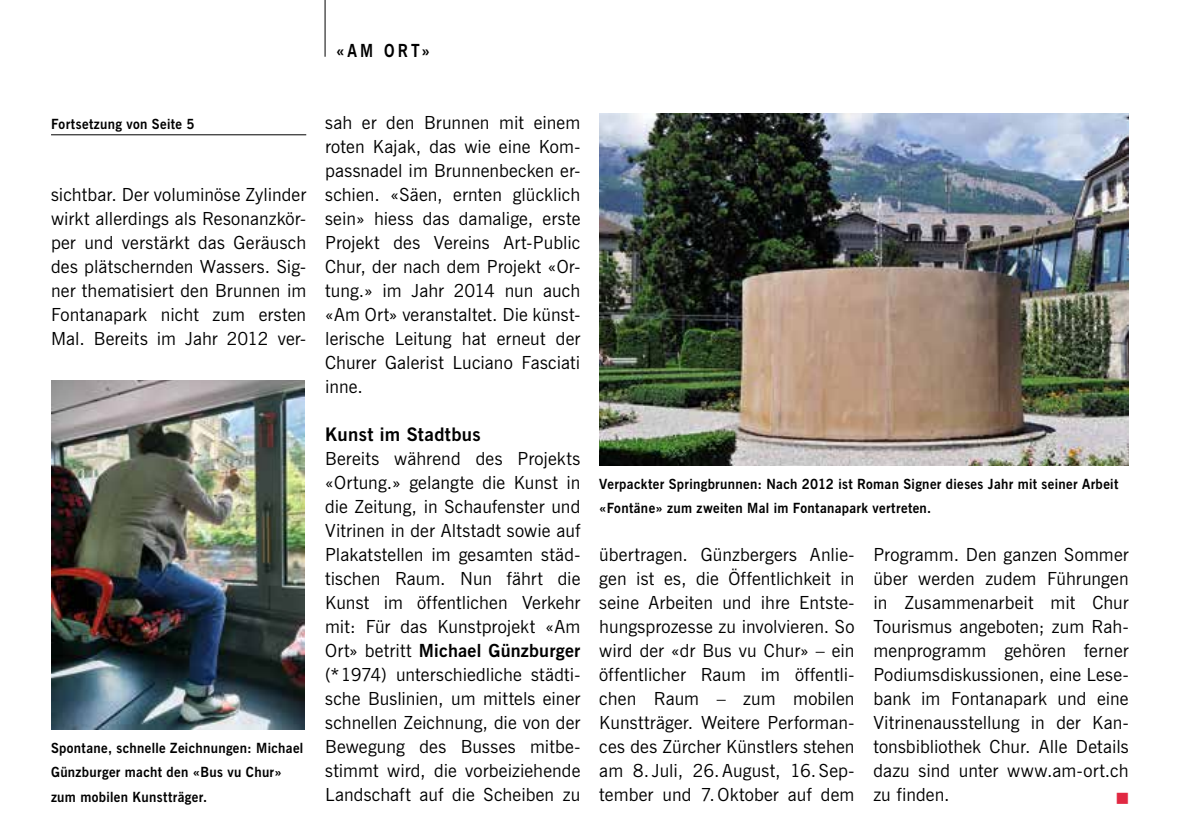
<style>
.page{position:relative;width:1204px;height:839px;background:#fff}
.page>*{position:absolute;margin:0;border:0;box-sizing:border-box;transform-origin:0 0}
.t1{font:700 18.6px "News Gothic BT";letter-spacing:.02em;color:#000}
.t2{font:18px/24px "News Gothic BT";letter-spacing:.005em;color:#000;text-align:justify}
.t3{font:700 18px "News Gothic BT";color:#000;scale:.86 1}
.t4{font:700 14px/24px "News Gothic BT";letter-spacing:.025em;color:#000;scale:.95 1}
.t5{font:12px "Zapf Dingbats IT Cby BT";color:#e12842}
.s1{font-weight:700}
</style>
<div class="page">
<hr style="left:324px;top:0;width:1px;height:57px;background:#000">
<hr style="left:51px;top:134px;width:255px;height:1px;background:#000">
<img style="left:599px;top:113px;width:529px;height:352px">
<img style="left:51px;top:380px;width:253px;height:349px">
<p class="t3" style="left:336px;top:39px;width:111px">«AM ORT»</p>
<p class="t4" style="left:51px;top:112px;width:153px">Fortsetzung von Seite 5</p>
<p class="t2" style="left:51px;top:182px;width:257px">sichtbar. Der voluminöse Zylinder wirkt allerdings als Resonanzkör&shy;per und verstärkt das Geräusch des plätschernden Wassers. Sig&shy;ner thematisiert den Brunnen im Fontanapark nicht zum ersten Mal. Bereits im Jahr 2012 ver-</p>
<p class="t4" style="left:51px;top:736px;width:267px">Spontane, schnelle Zeichnungen: Michael<br>Günzburger macht den «Bus vu Chur» zum mobilen Kunstträger.</p>
<p class="t2" style="left:325px;top:110px;width:257px">sah er den Brunnen mit einem roten Kajak, das wie eine Kom&shy;passnadel im Brunnenbecken er&shy;schien. «Säen, ernten glücklich sein» hiess das damalige, erste Projekt des Vereins Art-Public Chur, der nach dem Projekt «Or&shy;tung.» im Jahr 2014 nun auch «Am Ort» veranstaltet. Die künst&shy;lerische Leitung hat erneut der Churer Galerist Luciano Fasciati inne.</p>
<p class="t1" style="left:325px;top:423px;width:157px">Kunst im Stadtbus</p>
<p class="t2" style="left:325px;top:446px;width:257px">Bereits während des Projekts «Ortung.» gelangte die Kunst in die Zeitung, in Schaufenster und Vitrinen in der Altstadt sowie auf Plakatstellen im gesamten städ&shy;tischen Raum. Nun fährt die Kunst im öffentlichen Verkehr mit: Für das Kunstprojekt «Am Ort» betritt <span class="s1">Michael Günzburger </span>(*1974) unterschiedliche städti&shy;sche Buslinien, um mittels einer schnellen Zeichnung, die von der Bewegung des Busses mitbe&shy;stimmt wird, die vorbeiziehende Landschaft auf die Scheiben zu</p>
<p class="t4" style="left:599px;top:472px;width:548px">Verpackter Springbrunnen: Nach 2012 ist Roman Signer dieses Jahr mit seiner Arbeit «Fontäne» zum zweiten Mal im Fontanapark vertreten.</p>
<p class="t2" style="left:599px;top:542px;width:257px">übertragen. Günzbergers Anlie&shy;gen ist es, die Öffentlichkeit in seine Arbeiten und ihre Entste&shy;hungsprozesse zu involvieren. So wird der «dr Bus vu Chur» – ein öffentlicher Raum im öffentli&shy;chen Raum – zum mobilen Kunstträger. Weitere Performan&shy;ces des Zürcher Künstlers stehen am 8. Juli, 26.August, 16. Sep&shy;tember und 7.Oktober auf dem</p>
<p class="t2" style="left:873px;top:542px;width:257px">Programm. Den ganzen Sommer über werden zudem Führungen in Zusammenarbeit mit Chur Tourismus angeboten; zum Rah&shy;menprogramm gehören ferner Podiumsdiskussionen, eine Lese&shy;bank im Fontanapark und eine Vitrinenausstellung in der Kan&shy;tonsbibliothek Chur. Alle Details dazu sind unter www.am-ort.ch zu finden.</p>
<p class="t5" style="left:1116px;top:791px;width:13px">■</p>
</div>
